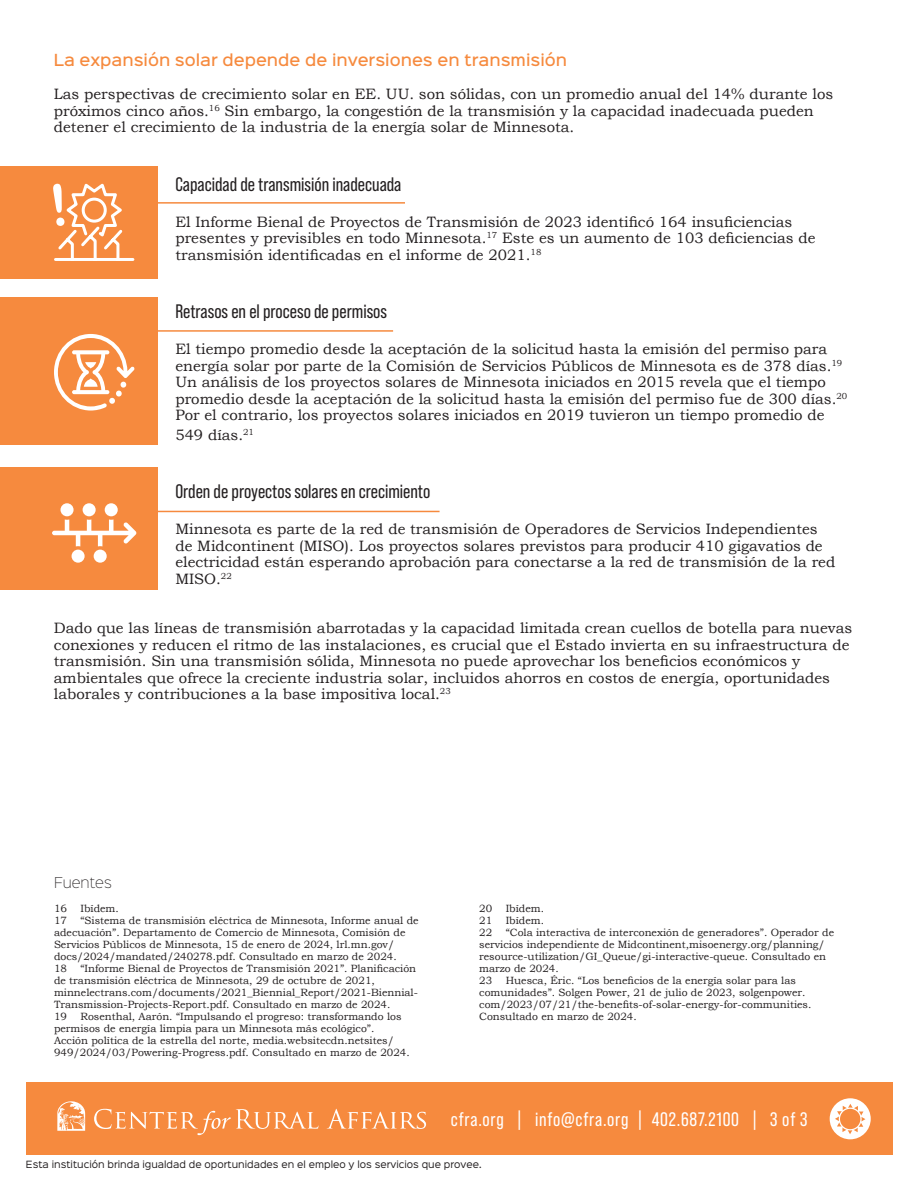
<style>
.page{position:relative;width:918px;height:1188px;background:#fff}
.page>*{position:absolute;margin:0;border:0;box-sizing:border-box;transform-origin:0 0}
.t1{font:19.5px "Bebas Neue Pro";color:#231f20}
.t2{font:19.5px "Bebas Neue Pro";letter-spacing:.04em;color:#fff}
.t3{font:15px/16.5px "Bookman Old Style";color:#231f20}
.t4{font:500 15px "Sinkin Sans 500";color:#f68a3e}
.t5{font:13.5px "Sinkin Sans 200 X Light";color:#231f20}
.t6{font:10.5px/12px "Bookman Old Style";color:#231f20}
.t7{font:9px "Sinkin Sans 400";color:#231f20}
</style>
<div class="page">
<div style="left:26px;top:1083px;width:866px;height:72px;background:#f68a3e"></div>
<svg style="left:94px;top:1109px;width:224px;height:26px"></svg>
<svg style="left:327px;top:1109px;width:99px;height:20px"></svg>
<svg style="left:57px;top:1101px;width:28px;height:30px"></svg>
<div style="left:830px;top:1098px;width:41px;height:41px;background:#fff;border-radius:50%"></div>
<svg style="left:835px;top:1104px;width:30px;height:30px"></svg>
<div style="left:0;top:166px;width:158px;height:113px;background:#f68a3e"></div>
<div style="left:0;top:297px;width:158px;height:147px;background:#f68a3e"></div>
<div style="left:0;top:468px;width:158px;height:122px;background:#f68a3e"></div>
<svg style="left:54px;top:334px;width:81px;height:77px"></svg>
<svg style="left:52px;top:519px;width:85px;height:27px"></svg>
<div style="left:105px;top:503px;width:13px;height:13px;background:#fff;border-radius:50%"></div>
<div style="left:83px;top:503px;width:13px;height:13px;background:#fff;border-radius:50%"></div>
<div style="left:61px;top:503px;width:13px;height:13px;background:#fff;border-radius:50%"></div>
<div style="left:72px;top:550px;width:13px;height:13px;background:#fff;border-radius:50%"></div>
<div style="left:94px;top:550px;width:13px;height:13px;background:#fff;border-radius:50%"></div>
<svg style="left:53px;top:183px;width:82px;height:78px"></svg>
<hr style="left:152px;top:202px;width:253px;height:2px;background:#f68a3e">
<hr style="left:152px;top:330px;width:241px;height:2px;background:#f68a3e">
<hr style="left:152px;top:511px;width:288px;height:1px;background:#f68a3e">
<p class="t4" style="left:54px;top:47px;width:515px">La expansión solar depende de inversiones en transmisión</p>
<p class="t3" style="left:54px;top:86px;width:781px">Las perspectivas de crecimiento solar en EE. UU. son sólidas, con un promedio anual del 14% durante los próximos cinco años.<sup>16</sup> Sin embargo, la congestión de la transmisión y la capacidad inadecuada pueden detener el crecimiento de la industria de la energía solar de Minnesota.</p>
<p class="t1" style="left:175px;top:173px;width:228px">Capacidad de transmisión inadecuada</p>
<p class="t3" style="left:175px;top:213px;width:642px">El Informe Bienal de Proyectos de Transmisión de 2023 identificó 164 insuficiencias presentes y previsibles en todo Minnesota.<sup>17</sup> Este es un aumento de 103 deficiencias de transmisión identificadas en el informe de 2021.<sup>18</sup></p>
<p class="t1" style="left:175px;top:300px;width:213px">Retrasos en el proceso de permisos</p>
<p class="t3" style="left:175px;top:341px;width:674px">El tiempo promedio desde la aceptación de la solicitud hasta la emisión del permiso para energía solar por parte de la Comisión de Servicios Públicos de Minnesota es de 378 días.<sup>19<br></sup>Un análisis de los proyectos solares de Minnesota iniciados en 2015 revela que el tiempo promedio desde la aceptación de la solicitud hasta la emisión del permiso fue de 300 días.<sup>20<br></sup>Por el contrario, los proyectos solares iniciados en 2019 tuvieron un tiempo promedio de</p>
<p class="t3" style="left:175px;top:426px;width:80px">549 días.<sup>21</sup></p>
<p class="t1" style="left:175px;top:480px;width:256px">Orden de proyectos solares en crecimiento</p>
<p class="t3" style="left:175px;top:521px;width:662px">Minnesota es parte de la red de transmisión de Operadores de Servicios Independientes de Midcontinent (MISO). Los proyectos solares previstos para producir 410 gigavatios de electricidad están esperando aprobación para conectarse a la red de transmisión de la red MISO.<sup>22</sup></p>
<p class="t3" style="left:54px;top:620px;width:800px">Dado que las líneas de transmisión abarrotadas y la capacidad limitada crean cuellos de botella para nuevas conexiones y reducen el ritmo de las instalaciones, es crucial que el Estado invierta en su infraestructura de transmisión. Sin una transmisión sólida, Minnesota no puede aprovechar los beneficios económicos y ambientales que ofrece la creciente industria solar, incluidos ahorros en costos de energía, oportunidades laborales y contribuciones a la base impositiva local.<sup>23</sup></p>
<p class="t5" style="left:54px;top:872px;width:59px">Fuentes</p>
<p class="t6" style="left:54px;top:903px;width:15px">16</p>
<p class="t6" style="left:80px;top:903px;width:40px">Ibídem.</p>
<p class="t6" style="left:54px;top:915px;width:15px">17</p>
<p class="t6" style="left:54px;top:915px;width:366px;text-indent:26px">“Sistema de transmisión eléctrica de Minnesota, Informe anual de adecuación”. Departamento de Comercio de Minnesota, Comisión de Servicios Públicos de Minnesota, 15 de enero de 2024, lrl.mn.gov/ docs/2024/mandated/240278.pdf. Consultado en marzo de 2024.</p>
<p class="t6" style="left:54px;top:963px;width:15px">18</p>
<p class="t6" style="left:54px;top:963px;width:365px;text-indent:26px">“Informe Bienal de Proyectos de Transmisión 2021”. Planificación de transmisión eléctrica de Minnesota, 29 de octubre de 2021, minnelectrans.com/documents/2021_Biennial_Report/2021-Biennial-Transmission-Projects-Report.pdf. Consultado en marzo de 2024.</p>
<p class="t6" style="left:54px;top:1011px;width:15px">19</p>
<p class="t6" style="left:54px;top:1011px;width:357px;text-indent:26px">Rosenthal, Aarón. “Impulsando el progreso: transformando los permisos de energía limpia para un Minnesota más ecológico”.<br>Acción política de la estrella del norte, media.websitecdn.netsites/ 949/2024/03/Powering-Progress.pdf. Consultado en marzo de 2024.</p>
<p class="t6" style="left:479px;top:903px;width:15px">20</p>
<p class="t6" style="left:506px;top:903px;width:40px">Ibídem.</p>
<p class="t6" style="left:479px;top:915px;width:15px">21</p>
<p class="t6" style="left:506px;top:915px;width:40px">Ibídem.</p>
<p class="t6" style="left:479px;top:927px;width:15px">22</p>
<p class="t6" style="left:479px;top:927px;width:356px;text-indent:26px">“Cola interactiva de interconexión de generadores”. Operador de servicios independiente de Midcontinent,misoenergy.org/planning/ resource-utilization/GI_Queue/gi-interactive-queue. Consultado en marzo de 2024.</p>
<p class="t6" style="left:479px;top:975px;width:15px">23</p>
<p class="t6" style="left:479px;top:975px;width:334px;text-indent:26px">Huesca, Éric. “Los beneficios de la energía solar para las comunidades”. Solgen Power, 21 de julio de 2023, solgenpower. com/2023/07/21/the-benefits-of-solar-energy-for-communities.<br>Consultado en marzo de 2024.</p>
<h1 class="t2" style="left:451px;top:1108px;width:358px">cfra.org | info@cfra.org | 402.687.2100 | 3 of 3</h1>
<p class="t7" style="left:26px;top:1157px;width:457px">Esta institución brinda igualdad de oportunidades en el empleo y los servicios que provee.</p>
</div>
